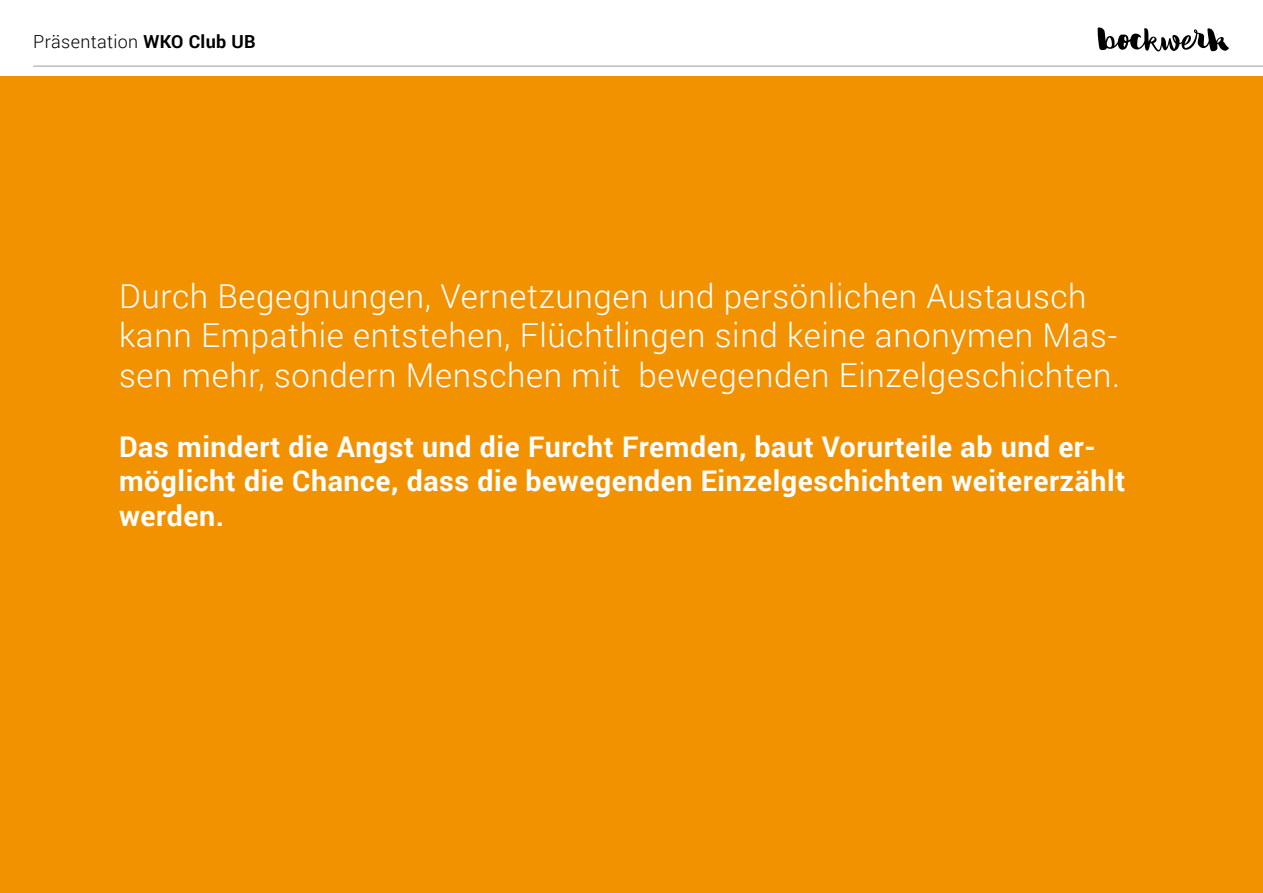
<style>
.page{position:relative;width:1263px;height:893px;background:#fff}
.page>*{position:absolute;margin:0;border:0;box-sizing:border-box;transform-origin:0 0}
.t1{font:300 33px/39.6px "Roboto";letter-spacing:.02em;color:#fff}
.t2{font:700 28.5px/34.2px "Roboto";letter-spacing:.02em;color:#fff}
.t3{font:300 18px "Roboto";letter-spacing:.02em;color:#000}
.s1{font-weight:700}
</style>
<div class="page">
<div style="left:0;top:77px;width:1263px;height:816px;background:#f39200"></div>
<svg style="left:1098px;top:27px;width:131px;height:24px"></svg>
<hr style="left:33px;top:66px;width:1230px;height:1px;background:#9d9d9c">
<p class="t3" style="left:33px;top:29px;width:224px">Präsentation <span class="s1">WKO Club UB</span></p>
<p class="t1" style="left:119px;top:275px;width:1002px">Durch Begegnungen, Vernetzungen und persönlichen Austausch kann Empathie entstehen, Flüchtlingen sind keine anonymen Mas&shy;sen mehr, sondern Menschen mit bewegenden Einzelgeschichten.</p>
<p class="t2" style="left:119px;top:429px;width:1008px">Das mindert die Angst und die Furcht Fremden, baut Vorurteile ab und er&shy;möglicht die Chance, dass die bewegenden Einzelgeschichten weitererzählt werden.</p>
</div>
